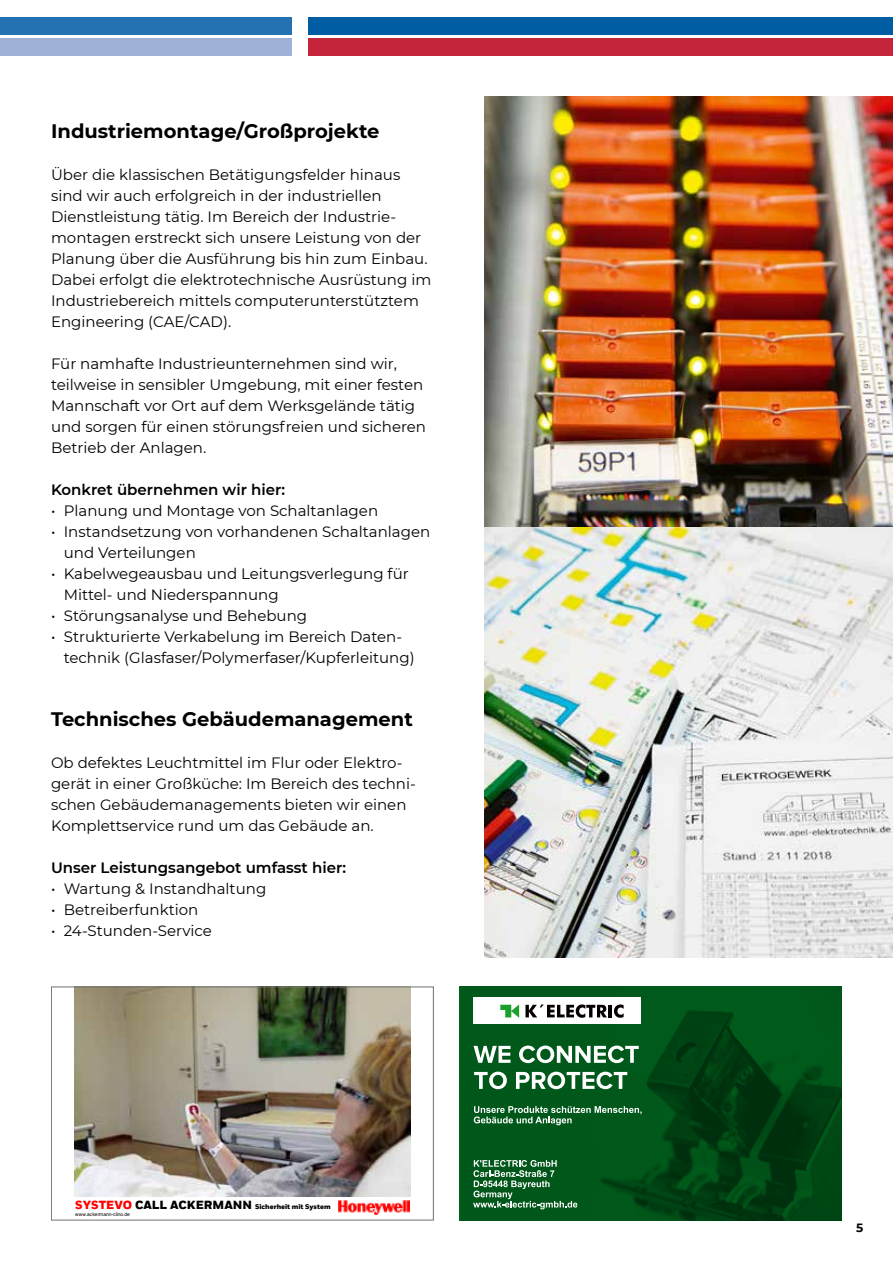
<style>
.page{position:relative;width:893px;height:1263px;background:#fff}
.page>*{position:absolute;margin:0;border:0;box-sizing:border-box;transform-origin:0 0}
.t1{font:700 19.5px "Montserrat";color:#000}
.t2{font:15px/21px "Montserrat";color:#000}
.t3{font:600 15px "Montserrat";color:#000}
.t4{font:700 12px "Montserrat";color:#000}
.t5{font:900 6.9px "Honeywell Sans Web";color:#000}
.t6{font:4.95px "Helvetica";letter-spacing:.005em;color:#000}
.s1{font-size:11.7px;color:#f00}
.s2{font-size:11.7px}
</style>
<div class="page">
<img style="left:74px;top:988px;width:337px;height:208px">
<img style="left:338px;top:1200px;width:71px;height:14px">
<div style="left:51px;top:986px;width:383px;height:234px;border:1px solid #6f7070"></div>
<svg style="left:459px;top:986px;width:383px;height:234px;background:#004d17"></svg>
<div style="left:473px;top:998px;width:168px;height:26px;background:#fff"></div>
<svg style="left:500px;top:1004px;width:19px;height:14px"></svg>
<svg style="left:525px;top:1004px;width:82px;height:14px"></svg>
<hr style="left:608px;top:1005px;width:4px;height:12px;background:#070000">
<svg style="left:614px;top:1004px;width:10px;height:14px"></svg>
<svg style="left:473px;top:1045px;width:166px;height:18px"></svg>
<svg style="left:474px;top:1072px;width:153px;height:17px"></svg>
<svg style="left:474px;top:1106px;width:168px;height:19px;background:#397d4d"></svg>
<svg style="left:473px;top:1160px;width:104px;height:49px;background:#367a4a"></svg>
<img style="left:485px;top:96px;width:408px;height:861px">
<div style="left:309px;top:17px;width:584px;height:17px;background:#005ca3"></div>
<div style="left:309px;top:38px;width:584px;height:17px;background:#c5253a"></div>
<div style="left:0;top:17px;width:292px;height:17px;background:#2472b1"></div>
<div style="left:0;top:38px;width:292px;height:17px;background:#9eb1d6"></div>
<h1 class="t1" style="left:51px;top:117px;width:330px">I ndustriemontage/Großprojekte</h1>
<p class="t2" style="left:51px;top:164px;width:382px">Über die klassischen Betätigungsfelder hinaus sind wir auch erfolgreich in der industriellen Dienstleistung tätig. Im Bereich der Industrie&shy;montagen erstreckt sich unsere Leistung von der Planung über die Ausführung bis hin zum Einbau.<br>Dabei erfolgt die elektrotechnische Ausrüstung im Industriebereich mittels computerunterstütztem Engineering (CAE/CAD).</p>
<p class="t2" style="left:51px;top:353px;width:377px">Für namhafte Industrieunternehmen sind wir, teilweise in sensibler Umgebung, mit einer festen Mannschaft vor Ort auf dem Werksgelände tätig und sorgen für einen störungsfreien und sicheren Betrieb der Anlagen.</p>
<p class="t3" style="left:51px;top:479px;width:236px">Konkret übernehmen wir hier:</p>
<p class="t2" style="left:51px;top:500px;width:329px">• Planung und Montage von Schaltanlagen</p>
<p class="t2" style="left:64px;top:521px;width:368px;text-indent:-13px">• Instandsetzung von vorhandenen Schaltanlagen und Verteilungen</p>
<p class="t2" style="left:64px;top:563px;width:346px;text-indent:-13px">• Kabelwegeausbau und Leitungsverlegung für<br>Mittel- und Niederspannung</p>
<p class="t2" style="left:51px;top:605px;width:258px">• Störungsanalyse und Behebung</p>
<p class="t2" style="left:64px;top:626px;width:352px;text-indent:-13px">• Strukturierte Verkabelung im Bereich Daten&shy;technik (Glasfaser/Polymerfaser/Kupferleitung)</p>
<h1 class="t1" style="left:51px;top:705px;width:363px">Technisches Gebäudemanagement</h1>
<p class="t2" style="left:51px;top:752px;width:366px">Ob defektes Leuchtmittel im Flur oder Elektro&shy;gerät in einer Großküche: Im Bereich des techni&shy;schen Gebäudemanagements bieten wir einen Komplettservice rund um das Gebäude an.</p>
<p class="t3" style="left:51px;top:857px;width:297px">Unser Leistungsangebot umfasst hier:</p>
<p class="t2" style="left:51px;top:878px;width:217px">• Wartung &amp; Instandhaltung</p>
<p class="t2" style="left:51px;top:899px;width:149px">• Betreiberfunktion</p>
<p class="t2" style="left:51px;top:920px;width:162px">• 24-Stunden-Service</p>
<p class="t5" style="left:75px;top:1203px;width:257px"><span class="s1">SYSTEVO</span> <span class="s2">CALL ACKERMANN</span> Sicherheit mit System</p>
<p class="t6" style="left:75px;top:1210px;width:56px">www.ackermann-clino.de</p>
<p class="t4" style="left:856px;top:1219px;width:9px">5</p>
</div>
